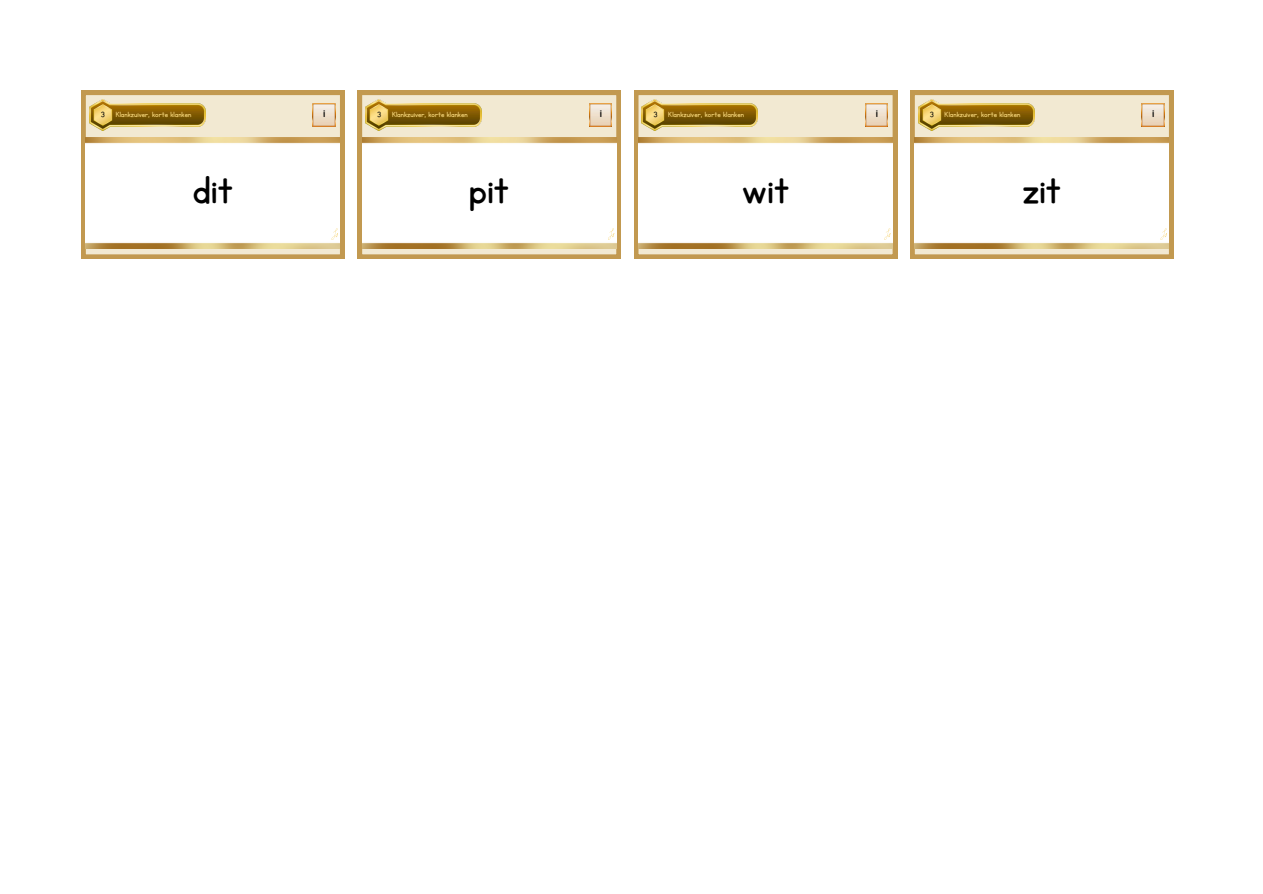
<style>
.page{position:relative;width:1263px;height:894px;background:#fff}
.page>*{position:absolute;margin:0;border:0;box-sizing:border-box;transform-origin:0 0}
.t1{font:45px "KG Primary Penmanship";color:#000}
.t2{font:14.85px "KG Primary Penmanship";color:#000}
.t3{font:8.85px "KG Primary Penmanship";color:#f6d67b}
.s1{color:#000}
</style>
<div class="page">
<svg style="left:81px;top:91px;width:263px;height:167px"></svg>
<svg style="left:358px;top:91px;width:263px;height:167px"></svg>
<img style="left:589px;top:104px;width:23px;height:22px">
<svg style="left:634px;top:91px;width:263px;height:167px"></svg>
<img style="left:865px;top:104px;width:23px;height:22px">
<svg style="left:910px;top:91px;width:263px;height:167px"></svg>
<img style="left:1142px;top:104px;width:22px;height:22px">
<img style="left:313px;top:104px;width:22px;height:22px">
<p class="t3" style="left:101px;top:110px;width:92px"><span class="s1">3</span> Klankzuiver, korte klanken</p>
<h1 class="t1" style="left:193px;top:168px;width:41px">dit</h1>
<p class="t2" style="left:323px;top:106px;width:4px">i</p>
<p class="t3" style="left:377px;top:110px;width:92px"><span class="s1">3</span> Klankzuiver, korte klanken</p>
<p class="t1" style="left:469px;top:168px;width:41px">pit</p>
<p class="t2" style="left:600px;top:106px;width:4px">i</p>
<p class="t2" style="left:876px;top:106px;width:4px">i</p>
<p class="t2" style="left:1150px;top:106px;width:7px">o</p>
<p class="t2" style="left:1152px;top:106px;width:4px">i</p>
<p class="t3" style="left:654px;top:110px;width:92px"><span class="s1">3</span> Klankzuiver, korte klanken</p>
<p class="t2" style="left:873px;top:106px;width:7px">o</p>
<h1 class="t3" style="left:930px;top:110px;width:92px"><span class="s1">3</span> Klankzuiver, korte klanken</h1>
<p class="t1" style="left:742px;top:168px;width:49px">wit</p>
<p class="t1" style="left:1023px;top:168px;width:40px">zit</p>
</div>
